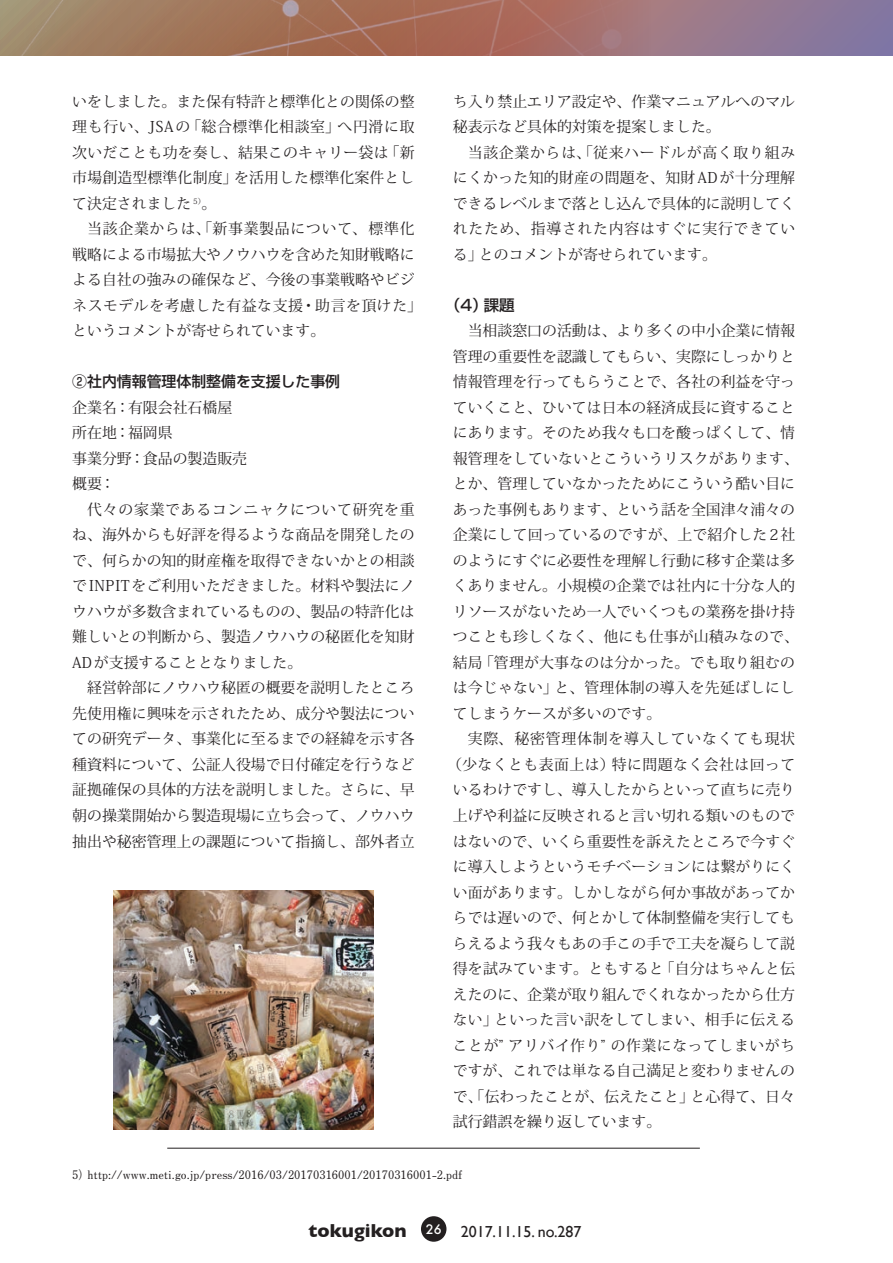
<style>
.page{position:relative;width:893px;height:1263px;background:#fff}
.page>*{position:absolute;margin:0;border:0;box-sizing:border-box;transform-origin:0 0}
.t1{font:15.9px "Gill Sans";color:#231f20}
.t2{font:500 15.45px "Shin Go Pro";color:#231f20}
.t3{font:14.85px/25.5px "Koz Min Pro";color:#231f20}
.t4{font:14.85px "Koz Min Pro";letter-spacing:.03em;color:#231f20}
.t5{font:14.85px "Koz Min Pro";letter-spacing:.035em;color:#231f20}
.t6{font:14.85px "Koz Min Pro";letter-spacing:.05em;color:#231f20}
.t7{font:500 14.85px "Shin Go Pro";color:#231f20}
.t8{font:700 11.7px "Futo Min A101 Pro";color:#231f20}
.s1{font-weight:700;font-size:19.2px}
</style>
<div class="page">
<div style="left:421px;top:1216px;width:25px;height:26px;background:#231f20;border-radius:50%"></div>
<hr style="left:892px;top:0;width:1px;height:55px;background:#8076a3">
<svg style="left:651px;top:0;width:241px;height:55px"></svg>
<img style="left:0;top:0;width:651px;height:55px">
<hr style="left:167px;top:1148px;width:533px;height:1px;background:#231f20">
<img style="left:114px;top:891px;width:259px;height:238px">
<p class="t3" style="left:72px;top:88px;width:351px">いをしました。また保有特許と標準化との関係の整理も行い、JSAの「総合標準化相談室」へ円滑に取次いだことも功を奏し、結果このキャリー袋は「新市場創造型標準化制度」を活用した標準化案件として決定されました <sup>5）</sup>。<br>　当該企業からは、「新事業製品について、標準化戦略による市場拡大やノウハウを含めた知財戦略による自社の強みの確保など、今後の事業戦略やビジネスモデルを考慮した有益な支援・助言を頂けた」というコメントが寄せられています。</p>
<p class="t7" style="left:72px;top:369px;width:269px">②社内情報管理体制整備を支援した事例</p>
<p class="t3" style="left:72px;top:394px;width:344px">企業名：有限会社石橋屋<br>所在地：福岡県<br>事業分野：食品の製造販売<br>概要：<br>　代々の家業であるコンニャクについて研究を重ね、海外からも好評を得るような商品を開発したので、何らかの知的財産権を取得できないかとの相談でINPITをご利用いただきました。材料や製法にノウハウが多数含まれているものの、製品の特許化は難しいとの判断から、製造ノウハウの秘匿化を知財<br>ADが支援することとなりました。<br>　経営幹部にノウハウ秘匿の概要を説明したところ先使用権に興味を示されたため、成分や製法についての研究データ、事業化に至るまでの経緯を示す各種資料について、公証人役場で日付確定を行うなど証拠確保の具体的方法を説明しました。さらに、早朝の操業開始から製造現場に立ち会って、ノウハウ抽出や秘密管理上の課題について指摘し、部外者立</p>
<p class="t3" style="left:453px;top:88px;width:344px">ち入り禁止エリア設定や、作業マニュアルへのマル秘表示など具体的対策を提案しました。<br>　当該企業からは、「従来ハードルが高く取り組みにくかった知的財産の問題を、知財ADが十分理解できるレベルまで落とし込んで具体的に説明してくれたため、指導された内容はすぐに実行できている」とのコメントが寄せられています。</p>
<p class="t2" style="left:445px;top:293px;width:71px">（4）課題</p>
<p class="t3" style="left:453px;top:318px;width:344px">　当相談窓口の活動は、より多くの中小企業に情報</p>
<p class="t3" style="left:453px;top:343px;width:344px">管理の重要性を認識してもらい、実際にしっかりと</p>
<p class="t3" style="left:453px;top:369px;width:344px">情報管理を行ってもらうことで、各社の利益を守っ</p>
<p class="t3" style="left:453px;top:394px;width:344px">ていくこと、ひいては日本の経済成長に資すること</p>
<p class="t3" style="left:453px;top:420px;width:344px">にあります。そのため我々も口を酸っぱくして、情</p>
<p class="t3" style="left:453px;top:445px;width:348px">報管理をしていないとこういうリスクがあります、</p>
<p class="t3" style="left:453px;top:471px;width:344px">とか、管理していなかったためにこういう酷い目に</p>
<p class="t3" style="left:453px;top:496px;width:344px">あった事例もあります、という話を全国津々浦々の</p>
<p class="t3" style="left:453px;top:522px;width:344px">企業にして回っているのですが、上で紹介した2社</p>
<p class="t3" style="left:453px;top:547px;width:344px">のようにすぐに必要性を理解し行動に移す企業は多</p>
<p class="t3" style="left:453px;top:573px;width:344px">くありません。小規模の企業では社内に十分な人的</p>
<p class="t3" style="left:453px;top:598px;width:344px">リソースがないため一人でいくつもの業務を掛け持</p>
<p class="t3" style="left:453px;top:624px;width:348px">つことも珍しくなく、他にも仕事が山積みなので、</p>
<p class="t3" style="left:453px;top:649px;width:344px">結局「管理が大事なのは分かった。でも取り組むの</p>
<p class="t3" style="left:453px;top:675px;width:344px">は今じゃない」と、管理体制の導入を先延ばしにし</p>
<p class="t3" style="left:453px;top:700px;width:210px">てしまうケースが多いのです。</p>
<p class="t6" style="left:453px;top:728px;width:344px">　実際、秘密管理体制を導入していなくても現状</p>
<p class="t4" style="left:447px;top:754px;width:349px">（少なくとも表面上は）特に問題なく会社は回って</p>
<p class="t3" style="left:453px;top:777px;width:344px">いるわけですし、導入したからといって直ちに売り</p>
<p class="t3" style="left:453px;top:802px;width:344px">上げや利益に反映されると言い切れる類いのもので</p>
<p class="t3" style="left:453px;top:828px;width:344px">はないので、いくら重要性を訴えたところで今すぐ</p>
<p class="t3" style="left:453px;top:853px;width:344px">に導入しようというモチベーションには繋がりにく</p>
<p class="t3" style="left:453px;top:879px;width:344px">い面があります。しかしながら何か事故があってか</p>
<p class="t3" style="left:453px;top:904px;width:344px">らでは遅いので、何とかして体制整備を実行しても</p>
<p class="t3" style="left:453px;top:930px;width:344px">らえるよう我々もあの手この手で工夫を凝らして説</p>
<p class="t3" style="left:453px;top:955px;width:344px">得を試みています。ともすると「自分はちゃんと伝</p>
<p class="t3" style="left:453px;top:981px;width:344px">えたのに、企業が取り組んでくれなかったから仕方</p>
<p class="t3" style="left:453px;top:1006px;width:344px">ない」といった言い訳をしてしまい、相手に伝える</p>
<p class="t5" style="left:453px;top:1034px;width:344px">ことが” アリバイ作り” の作業になってしまいがち</p>
<p class="t3" style="left:453px;top:1057px;width:344px">ですが、これでは単なる自己満足と変わりませんの</p>
<p class="t3" style="left:453px;top:1083px;width:344px">で、「伝わったことが、伝えたこと」と心得て、日々</p>
<p class="t3" style="left:453px;top:1108px;width:210px">試行錯誤を繰り返しています。</p>
<p class="t8" style="left:72px;top:1165px;width:392px">5）http://www.meti.go.jp/press/2016/03/20170316001/20170316001-2.pdf</p>
<p class="t1" style="left:309px;top:1222px;width:274px"><span class="s1">tokugikon</span> <sup>26</sup> 2017.11.15. no.287</p>
</div>
